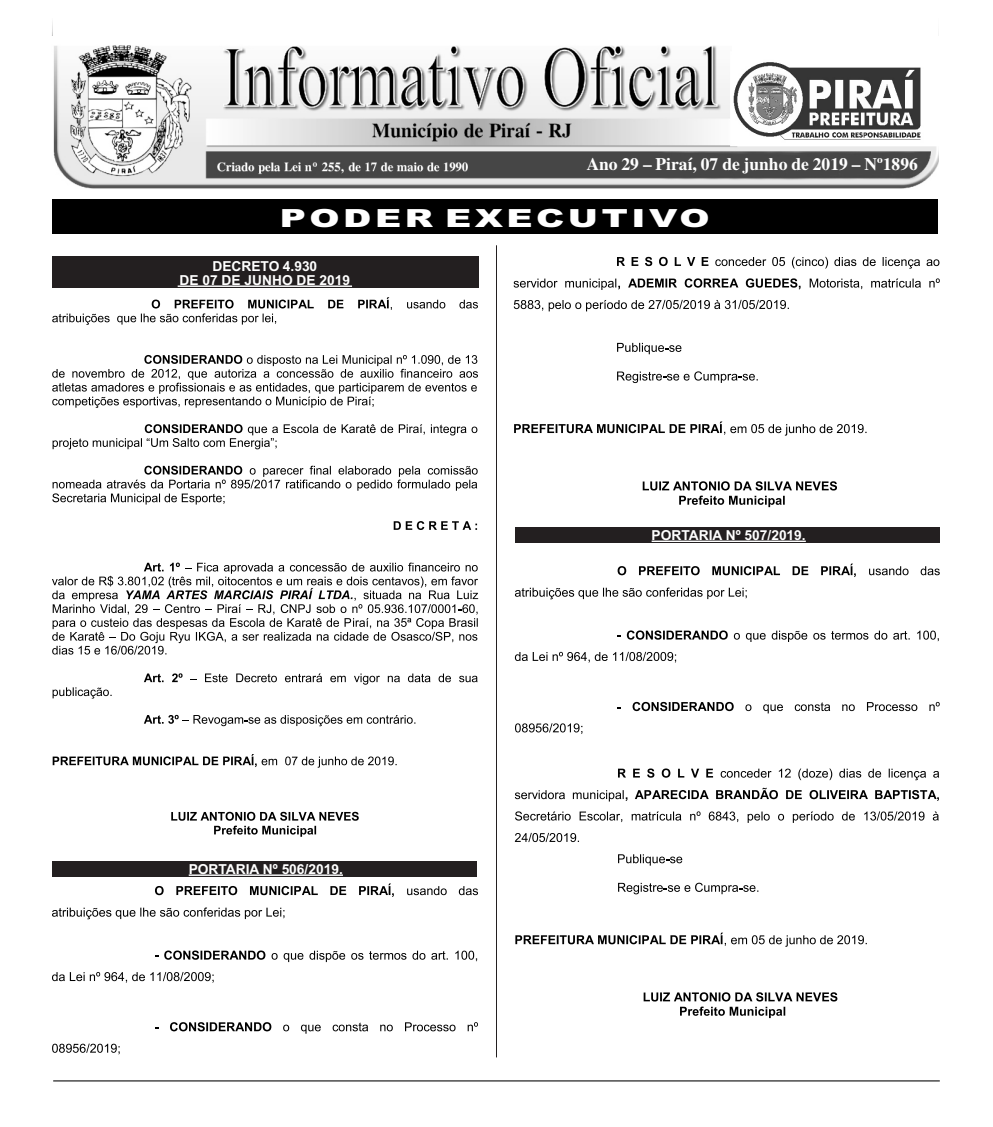
<style>
.page{position:relative;width:993px;height:1127px;background:#fff}
.page>*{position:absolute;margin:0;border:0;box-sizing:border-box;transform-origin:0 0}
.t1{font:900 25px "Arial";letter-spacing:.095em;color:#fff;scale:1.45 1}
.t2{font:700 17.5px "Times";color:#fff}
.t3{font:700 13.75px/13.8px "Arial";color:#fff;text-align:center}
</style>
<div class="page">
<div style="left:52px;top:257px;width:426px;height:31px;background:#231f20"></div>
<hr style="left:178px;top:285px;width:174px;height:2px;background:#fff">
<img style="left:53px;top:45px;width:885px;height:144px">
<div style="left:732px;top:41px;width:207px;height:103px;background:#fff"></div>
<hr style="left:496px;top:245px;width:1px;height:812px;background:#231f20">
<img style="left:731px;top:59px;width:190px;height:84px">
<div style="left:53px;top:200px;width:884px;height:34px;background:#000"></div>
<hr style="left:53px;top:1080px;width:886px;height:1px;background:#000">
<svg style="left:52px;top:297px;width:426px;height:28px"></svg>
<svg style="left:52px;top:355px;width:426px;height:53px"></svg>
<svg style="left:53px;top:424px;width:424px;height:25px"></svg>
<svg style="left:52px;top:466px;width:425px;height:38px"></svg>
<svg style="left:393px;top:521px;width:84px;height:9px"></svg>
<svg style="left:52px;top:562px;width:426px;height:92px"></svg>
<svg style="left:144px;top:673px;width:38px;height:9px"></svg>
<svg style="left:205px;top:673px;width:272px;height:12px"></svg>
<svg style="left:53px;top:687px;width:59px;height:11px"></svg>
<svg style="left:144px;top:715px;width:271px;height:11px"></svg>
<svg style="left:53px;top:754px;width:343px;height:14px"></svg>
<svg style="left:171px;top:812px;width:187px;height:25px"></svg>
<svg style="left:155px;top:883px;width:238px;height:14px"></svg>
<svg style="left:407px;top:886px;width:71px;height:9px"></svg>
<svg style="left:52px;top:907px;width:232px;height:12px"></svg>
<svg style="left:164px;top:950px;width:101px;height:10px"></svg>
<svg style="left:271px;top:950px;width:206px;height:12px"></svg>
<svg style="left:52px;top:972px;width:161px;height:11px"></svg>
<svg style="left:170px;top:1022px;width:101px;height:9px"></svg>
<svg style="left:283px;top:1022px;width:195px;height:12px"></svg>
<svg style="left:52px;top:1043px;width:68px;height:11px"></svg>
<svg style="left:617px;top:257px;width:91px;height:9px"></svg>
<svg style="left:715px;top:257px;width:224px;height:12px"></svg>
<svg style="left:513px;top:278px;width:287px;height:12px"></svg>
<svg style="left:809px;top:278px;width:130px;height:11px"></svg>
<svg style="left:513px;top:300px;width:275px;height:11px"></svg>
<svg style="left:617px;top:343px;width:64px;height:11px"></svg>
<svg style="left:617px;top:371px;width:140px;height:12px"></svg>
<svg style="left:514px;top:421px;width:352px;height:15px"></svg>
<svg style="left:642px;top:481px;width:194px;height:9px"></svg>
<svg style="left:679px;top:496px;width:105px;height:11px"></svg>
<div style="left:52px;top:861px;width:424px;height:16px;background:#231f20"></div>
<hr style="left:189px;top:874px;width:154px;height:2px;background:#fff">
<div style="left:514px;top:527px;width:425px;height:16px;background:#231f20"></div>
<hr style="left:651px;top:540px;width:154px;height:2px;background:#fff">
<svg style="left:617px;top:564px;width:238px;height:13px"></svg>
<svg style="left:869px;top:566px;width:70px;height:9px"></svg>
<svg style="left:515px;top:587px;width:231px;height:12px"></svg>
<svg style="left:617px;top:630px;width:110px;height:10px"></svg>
<svg style="left:733px;top:630px;width:205px;height:12px"></svg>
<svg style="left:514px;top:652px;width:162px;height:11px"></svg>
<svg style="left:632px;top:702px;width:101px;height:9px"></svg>
<svg style="left:745px;top:702px;width:194px;height:11px"></svg>
<svg style="left:515px;top:723px;width:67px;height:11px"></svg>
<svg style="left:618px;top:768px;width:94px;height:10px"></svg>
<svg style="left:720px;top:768px;width:218px;height:12px"></svg>
<svg style="left:515px;top:788px;width:423px;height:13px"></svg>
<svg style="left:515px;top:811px;width:423px;height:12px"></svg>
<svg style="left:514px;top:833px;width:65px;height:9px"></svg>
<svg style="left:618px;top:854px;width:64px;height:11px"></svg>
<svg style="left:618px;top:883px;width:140px;height:11px"></svg>
<svg style="left:515px;top:932px;width:351px;height:15px"></svg>
<svg style="left:643px;top:992px;width:194px;height:26px"></svg>
<p class="t2" style="left:586px;top:158px;width:333px">Ano 29 – Piraí, 07 de junho de 2019 – Nº1896</p>
<h1 class="t1" style="left:280px;top:209px;width:298px">PODER EXECUTIVO</h1>
<p class="t3" style="left:179px;top:260px;width:172px">DECRETO 4.930<br>DE 07 DE JUNHO DE 2019</p>
<p class="t3" style="left:189px;top:863px;width:156px">PORTARIA Nº 506/2019.</p>
<p class="t3" style="left:651px;top:529px;width:156px">PORTARIA Nº 507/2019.</p>
</div>
